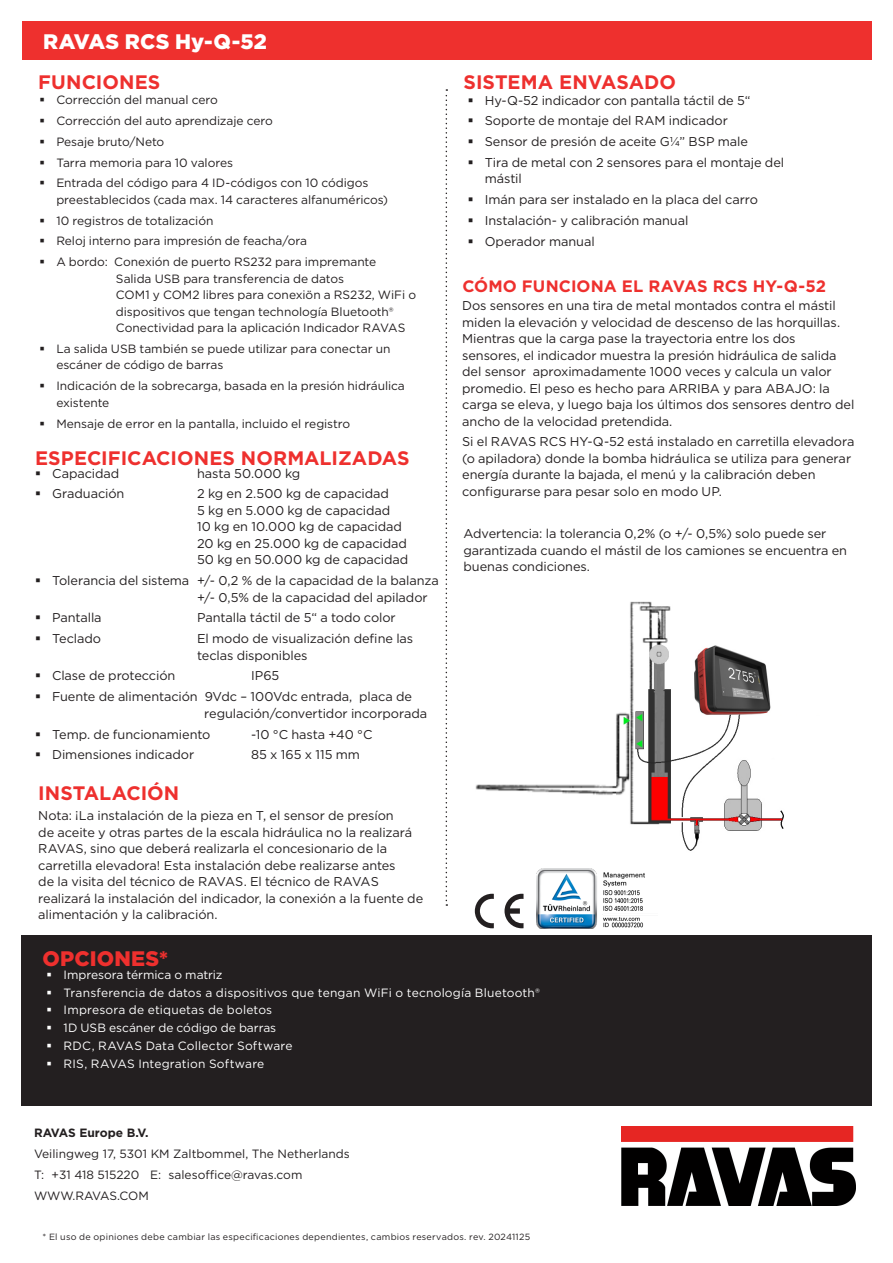
<style>
.page{position:relative;width:893px;height:1263px;background:#fff}
.page>*{position:absolute;margin:0;border:0;box-sizing:border-box;transform-origin:0 0}
.t1{font:900 21px "Gotham";color:#fff}
.kop_wit{font:900 21px "Gotham";letter-spacing:.01em;color:#ee302e}
.tussenkop{font:700 19.5px "Gotham";color:#ee302e}
.tussenkop-2{font:700 16.5px "Gotham";letter-spacing:.01em;color:#ee302e}
.plat{font:12.75px/16.5px "Gotham";letter-spacing:-.005em;color:#231f20}
.t2{font:12px/16.5px "Gotham";letter-spacing:-.005em;color:#231f20}
.t3{font:12px "Gotham";letter-spacing:.01em;color:#fff}
.opties_wit{font:9px "Gotham";letter-spacing:.025em;color:#231f20}
.s1{font-weight:700}
.s2{color:#fff}
</style>
<div class="page">
<div style="left:21px;top:935px;width:851px;height:171px;background:#231f20"></div>
<div style="left:22px;top:21px;width:849px;height:39px;background:#ee302e"></div>
<svg style="left:446px;top:89px;width:1px;height:817px"></svg>
<img style="left:536px;top:869px;width:109px;height:59px">
<svg style="left:475px;top:894px;width:19px;height:34px"></svg>
<svg style="left:504px;top:894px;width:19px;height:34px"></svg>
<img style="left:475px;top:601px;width:309px;height:250px">
<img style="left:622px;top:1127px;width:233px;height:79px">
<p class="t1" style="left:43px;top:27px;width:225px">RAVAS RCS Hy-Q-52</p>
<p class="tussenkop" style="left:38px;top:69px;width:124px">FUNCIONES</p>
<p class="t2" style="left:56px;top:92px;width:163px">Corrección del manual cero</p>
<p class="t2" style="left:56px;top:112px;width:218px">Corrección del auto aprendizaje cero</p>
<p class="t2" style="left:56px;top:133px;width:109px">Pesaje bruto/Neto</p>
<p class="t2" style="left:56px;top:154px;width:178px">Tarra memoria para 10 valores</p>
<p class="t2" style="left:56px;top:175px;width:333px">Entrada del código para 4 ID-códigos con 10 códigos preestablecidos (cada max. 14 caracteres alfanuméricos)</p>
<p class="t2" style="left:56px;top:212px;width:159px">10 registros de totalización</p>
<p class="t2" style="left:56px;top:233px;width:252px">Reloj interno para impresión de feacha/ora</p>
<p class="t2" style="left:116px;top:253px;width:302px;text-indent:-60px">A bordo: Conexión de puerto RS232 para impremante<br>Salida USB para transferencia de datos<br>COM1 y COM2 libres para conexiön a RS232, WiFi o dispositivos que tengan technología Bluetooth® Conectividad para la aplicación Indicador RAVAS</p>
<p class="t2" style="left:56px;top:340px;width:336px">La salida USB también se puede utilizar para conectar un escáner de código de barras</p>
<p class="t2" style="left:56px;top:377px;width:350px">Indicación de la sobrecarga, basada en la presión hidráulica existente</p>
<p class="t2" style="left:56px;top:415px;width:295px">Mensaje de error en la pantalla, incluido el registro</p>
<p class="tussenkop" style="left:35px;top:445px;width:376px">ESPECIFICACIONES NORMALIZADAS</p>
<p class="plat" style="left:52px;top:465px;width:69px">Capacidad</p>
<p class="plat" style="left:197px;top:465px;width:105px">hasta 50.000 kg</p>
<p class="plat" style="left:52px;top:485px;width:74px">Graduación</p>
<p class="plat" style="left:197px;top:485px;width:213px">2 kg en 2.500 kg de capacidad<br>5 kg en 5.000 kg de capacidad<br>10 kg en 10.000 kg de capacidad<br>20 kg en 25.000 kg de capacidad<br>50 kg en 50.000 kg de capacidad</p>
<p class="plat" style="left:197px;top:572px;width:243px;text-indent:-145px">Tolerancia del sistema +/- 0,2 % de la capacidad de la balanza +/- 0,5% de la capacidad del apilador</p>
<p class="plat" style="left:52px;top:609px;width:51px">Pantalla</p>
<p class="plat" style="left:197px;top:609px;width:200px">Pantalla táctil de 5“ a todo color</p>
<p class="plat" style="left:52px;top:630px;width:50px">Teclado</p>
<p class="plat" style="left:197px;top:630px;width:218px">El modo de visualización define las teclas disponibles</p>
<p class="plat" style="left:52px;top:667px;width:125px">Clase de protección</p>
<p class="plat" style="left:251px;top:667px;width:30px">IP65</p>
<p class="plat" style="left:204px;top:688px;width:224px;text-indent:-152px">Fuente de alimentación 9Vdc – 100Vdc entrada, placa de regulación/convertidor incorporada</p>
<p class="plat" style="left:52px;top:725px;width:160px">Temp. de funcionamiento</p>
<p class="plat" style="left:251px;top:725px;width:123px">-10 °C hasta +40 °C</p>
<p class="plat" style="left:52px;top:746px;width:144px">Dimensiones indicador</p>
<p class="plat" style="left:251px;top:746px;width:110px">85 x 165 x 115 mm</p>
<p class="tussenkop" style="left:38px;top:780px;width:143px">INSTALACIÓN</p>
<p class="plat" style="left:38px;top:807px;width:386px">Nota: ¡La instalación de la pieza en T, el sensor de presíon<br>de aceite y otras partes de la escala hidráulica no la realizará RAVAS, sino que deberá realizarla el concesionario de la carretilla elevadora! Esta instalación debe realizarse antes<br>de la visita del técnico de RAVAS. El técnico de RAVAS realizará la instalación del indicador, la conexión a la fuente de alimentación y la calibración.</p>
<p class="kop_wit" style="left:43px;top:944px;width:127px">OPCIONES*</p>
<p class="tussenkop" style="left:463px;top:69px;width:214px">SISTEMA ENVASADO</p>
<p class="plat" style="left:485px;top:92px;width:267px">Hy-Q-52 indicador con pantalla táctil de 5“</p>
<p class="plat" style="left:485px;top:112px;width:245px">Soporte de montaje del RAM indicador</p>
<p class="plat" style="left:485px;top:133px;width:265px">Sensor de presión de aceite G¼” BSP male</p>
<p class="plat" style="left:485px;top:154px;width:301px">Tira de metal con 2 sensores para el montaje del mástil</p>
<p class="plat" style="left:485px;top:191px;width:275px">Imán para ser instalado en la placa del carro</p>
<p class="plat" style="left:485px;top:212px;width:205px">Instalación- y calibración manual</p>
<p class="plat" style="left:485px;top:233px;width:111px">Operador manual</p>
<p class="tussenkop-2" style="left:462px;top:275px;width:365px">CÓMO FUNCIONA EL RAVAS RCS HY-Q-52</p>
<p class="plat" style="left:462px;top:297px;width:394px">Dos sensores en una tira de metal montados contra el mástil miden la elevación y velocidad de descenso de las horquillas.<br>Mientras que la carga pase la trayectoria entre los dos sensores, el indicador muestra la presión hidráulica de salida del sensor aproximadamente 1000 veces y calcula un valor promedio. El peso es hecho para ARRIBA y para ABAJO: la carga se eleva, y luego baja los últimos dos sensores dentro del ancho de la velocidad pretendida.</p>
<p class="plat" style="left:462px;top:433px;width:394px">Si el RAVAS RCS HY-Q-52 está instalado en carretilla elevadora (o apiladora) donde la bomba hidráulica se utiliza para generar energía durante la bajada, el menú y la calibración deben configurarse para pesar solo en modo UP.</p>
<p class="plat" style="left:463px;top:525px;width:385px">Advertencia: la tolerancia 0,2% (o +/- 0,5%) solo puede ser garantizada cuando el mástil de los camiones se encuentra en buenas condiciones.</p>
<p class="t3" style="left:64px;top:967px;width:160px">Impresora térmica o matriz</p>
<p class="t3" style="left:64px;top:985px;width:478px">Transferencia de datos a dispositivos que tengan WiFi o tecnología Bluetooth®</p>
<p class="t3" style="left:64px;top:1002px;width:210px">Impresora de etiquetas de boletos</p>
<p class="t3" style="left:64px;top:1020px;width:214px">1D USB escáner de código de barras</p>
<p class="t3" style="left:64px;top:1038px;width:230px">RDC, RAVAS Data Collector Software</p>
<p class="t3" style="left:64px;top:1056px;width:202px">RIS, RAVAS Integration Software</p>
<p class="t2" style="left:34px;top:1121px;width:317px;line-height:21px"><span class="s1">RAVAS Europe B.V.<br></span>Veilingweg 17, 5301 KM Zaltbommel, The Netherlands<br>T: +31 418 515220 E: salesoffice@ravas.com<br>WWW.RAVAS.COM</p>
<p class="opties_wit" style="left:42px;top:1231px;width:489px">* El uso de opiniones debe cambiar las especificaciones dependientes, cambios reservados. rev. <span class="s2">20241125</span></p>
</div>
